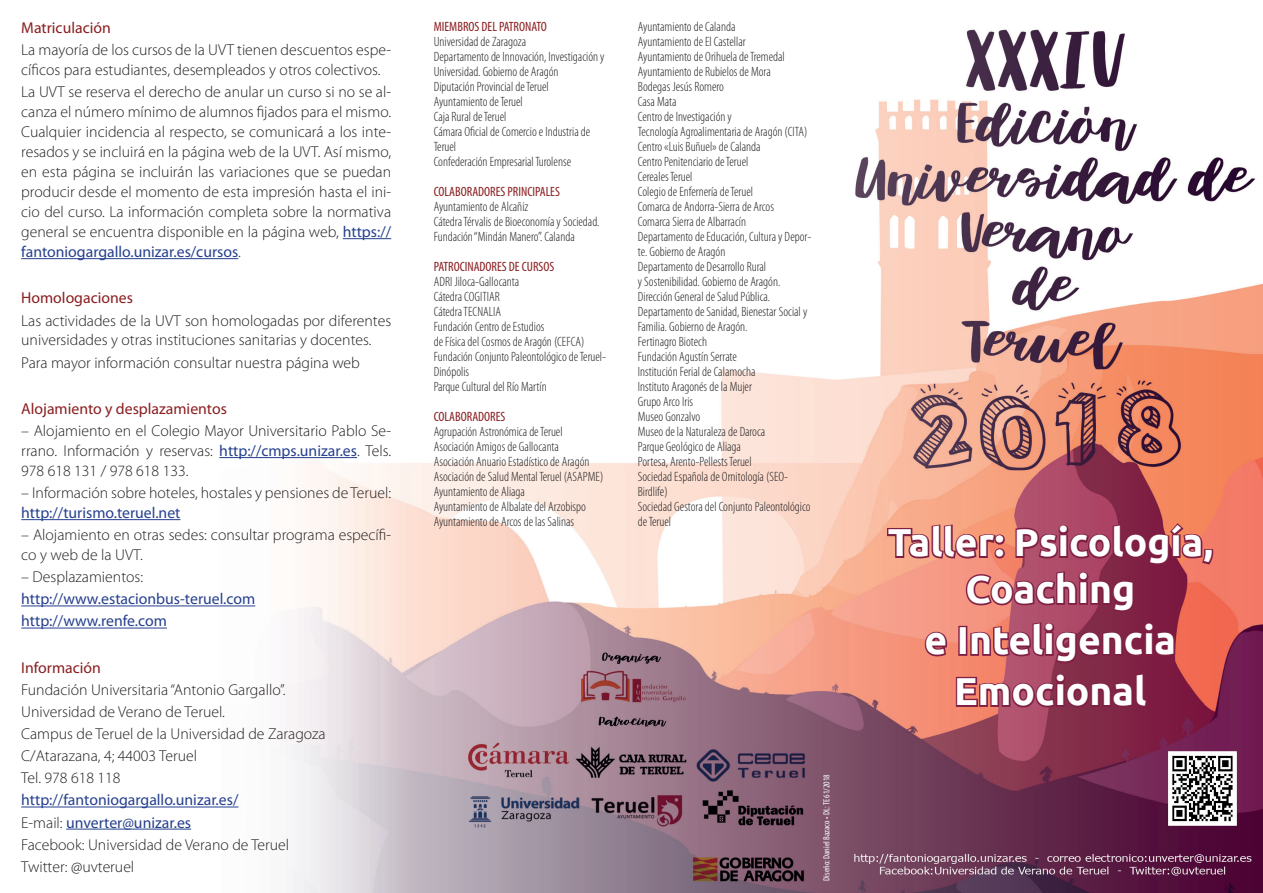
<style>
.page{position:relative;width:1263px;height:893px;background:#fff}
.page>*{position:absolute;margin:0;border:0;box-sizing:border-box;transform-origin:0 0}
.TITULO_DEL_CURSO_POR{font:700 39px/46.8px "Ubuntu";color:#fff;text-align:center}
.TEXTO{font:300 15.75px/20px "Myriad Pro";color:#231f20}
.TEXTO-2{font:15.75px "Myriad Pro";color:#253f8e}
.TITULETES{font:15.75px "Myriad Pro";color:#8a1d1f}
.patrocinadores{font:300 condensed 13.5px/15px "Myriad Pro";color:#231f20}
.PATROCINADORES-Apart{font:condensed 13.5px "Myriad Pro";color:#8a1d1f}
.t1{font:condensed 9px "Myriad Pro";color:#fff}
.s1{font-weight:400;color:#253f8e}
.s2{font-weight:300;color:#231f20}
</style>
<div class="page">
<img style="left:21px;top:29px;width:1242px;height:864px">
<hr style="left:343px;top:238px;width:48px;height:1px;background:#253f8e">
<hr style="left:21px;top:258px;width:217px;height:1px;background:#253f8e">
<hr style="left:219px;top:457px;width:138px;height:1px;background:#253f8e">
<hr style="left:21px;top:519px;width:159px;height:1px;background:#253f8e">
<hr style="left:21px;top:605px;width:234px;height:1px;background:#253f8e">
<hr style="left:21px;top:628px;width:146px;height:1px;background:#253f8e">
<hr style="left:21px;top:807px;width:217px;height:1px;background:#253f8e">
<hr style="left:66px;top:829px;width:125px;height:1px;background:#253f8e">
<svg style="left:885px;top:521px;width:330px;height:93px"></svg>
<svg style="left:923px;top:630px;width:25px;height:28px"></svg>
<div style="left:958px;top:626px;width:9px;height:30px;border:3px solid #7e1f43"></div>
<svg style="left:969px;top:621px;width:207px;height:44px"></svg>
<svg style="left:954px;top:672px;width:195px;height:38px"></svg>
<p class="TITULETES" style="left:21px;top:18px;width:91px">Matriculación</p>
<p class="TEXTO" style="left:21px;top:40px;width:371px">La mayoría de los cursos de la UVT tienen descuentos espe&shy;cíficos para estudiantes, desempleados y otros colectivos.</p>
<p class="TEXTO" style="left:21px;top:82px;width:371px;text-align:justify">La UVT se reserva el derecho de anular un curso si no se al&shy;canza el número mínimo de alumnos fijados para el mismo.<br>Cualquier incidencia al respecto, se comunicará a los inte&shy;resados y se incluirá en la página web de la UVT. Así mismo, en esta página se incluirán las variaciones que se puedan producir desde el momento de esta impresión hasta el ini&shy;cio del curso. La información completa sobre la normativa general se encuentra disponible en la página web, <span class="s1">https:// fantoniogargallo.unizar.es/cursos</span>.</p>
<p class="TITULETES" style="left:21px;top:288px;width:113px">Homologaciones</p>
<p class="TEXTO" style="left:21px;top:310px;width:371px">Las actividades de la UVT son homologadas por diferentes universidades y otras instituciones sanitarias y docentes.</p>
<p class="TEXTO" style="left:21px;top:352px;width:340px">Para mayor información consultar nuestra página web</p>
<p class="TITULETES" style="left:21px;top:399px;width:207px">Alojamiento y desplazamientos</p>
<p class="TEXTO" style="left:21px;top:421px;width:371px;text-align:justify">– Alojamiento en el Colegio Mayor Universitario Pablo Se&shy;rrano. Información y reservas: <span class="s1">http://cmps.unizar.es</span>. Tels.<br>978 618 131 / 978 618 133.</p>
<p class="TEXTO" style="left:21px;top:483px;width:371px">– Información sobre hoteles, hostales y pensiones de Teruel: <span class="s1">http://turismo.teruel.net</span></p>
<p class="TEXTO" style="left:21px;top:525px;width:371px">– Alojamiento en otras sedes: consultar programa específi&shy;co y web de la UVT.</p>
<p class="TEXTO" style="left:21px;top:567px;width:123px">– Desplazamientos:</p>
<p class="TEXTO-2" style="left:21px;top:589px;width:235px">http://www.estacionbus-teruel.com</p>
<p class="TEXTO-2" style="left:21px;top:611px;width:147px">http://www.renfe.com</p>
<p class="TITULETES" style="left:21px;top:658px;width:81px">Información</p>
<p class="TEXTO" style="left:21px;top:679px;width:266px">Fundación Universitaria “Antonio Gargallo”.</p>
<p class="TEXTO" style="left:21px;top:702px;width:205px">Universidad de Verano de Teruel.</p>
<p class="TEXTO" style="left:21px;top:724px;width:306px">Campus de Teruel de la Universidad de Zaragoza</p>
<p class="TEXTO" style="left:21px;top:746px;width:177px">C/Atarazana, 4; 44003 Teruel</p>
<p class="TEXTO" style="left:21px;top:768px;width:101px">Tel. 978 618 118</p>
<p class="TEXTO-2" style="left:21px;top:790px;width:219px">http://fantoniogargallo.unizar.es/</p>
<p class="TEXTO-2" style="left:21px;top:812px;width:171px"><span class="s2">E-mail:</span> unverter@unizar.es</p>
<p class="TEXTO" style="left:21px;top:834px;width:269px">Facebook: Universidad de Verano de Teruel</p>
<p class="TEXTO" style="left:21px;top:856px;width:115px">Twitter: @uvteruel</p>
<p class="PATROCINADORES-Apart" style="left:434px;top:19px;width:115px">MIEMBROS DEL PATRONATO</p>
<p class="patrocinadores" style="left:434px;top:34px;width:94px">Universidad de Zaragoza</p>
<p class="patrocinadores" style="left:434px;top:49px;width:172px">Departamento de Innovación, Investigación y<br>Universidad. Gobierno de Aragón</p>
<p class="patrocinadores" style="left:434px;top:79px;width:117px">Diputación Provincial de Teruel</p>
<p class="patrocinadores" style="left:434px;top:94px;width:91px">Ayuntamiento de Teruel</p>
<p class="patrocinadores" style="left:434px;top:109px;width:74px">Caja Rural de Teruel</p>
<p class="patrocinadores" style="left:434px;top:124px;width:158px">Cámara Oficial de Comercio e Industria de<br>Teruel</p>
<p class="patrocinadores" style="left:434px;top:154px;width:139px">Confederación Empresarial Turolense</p>
<p class="PATROCINADORES-Apart" style="left:434px;top:184px;width:128px">COLABORADORES PRINCIPALES</p>
<p class="patrocinadores" style="left:434px;top:199px;width:96px">Ayuntamiento de Alcañiz</p>
<p class="patrocinadores" style="left:434px;top:214px;width:167px">Cátedra Térvalis de Bioeconomía y Sociedad.</p>
<p class="patrocinadores" style="left:434px;top:229px;width:143px">Fundación “Mindán Manero”. Calanda</p>
<p class="PATROCINADORES-Apart" style="left:434px;top:259px;width:122px">PATROCINADORES DE CURSOS</p>
<p class="patrocinadores" style="left:434px;top:274px;width:87px">ADRI Jiloca-Gallocanta</p>
<p class="patrocinadores" style="left:434px;top:289px;width:68px">Cátedra COGITIAR</p>
<p class="patrocinadores" style="left:434px;top:304px;width:69px">Cátedra TECNALIA</p>
<p class="patrocinadores" style="left:434px;top:319px;width:112px">Fundación Centro de Estudios</p>
<p class="patrocinadores" style="left:434px;top:334px;width:152px">de Física del Cosmos de Aragón (CEFCA)</p>
<p class="patrocinadores" style="left:434px;top:349px;width:174px">Fundación Conjunto Paleontológico de Teruel-<br>Dinópolis</p>
<p class="patrocinadores" style="left:434px;top:379px;width:115px">Parque Cultural del Río Martín</p>
<p class="PATROCINADORES-Apart" style="left:434px;top:409px;width:73px">COLABORADORES</p>
<p class="patrocinadores" style="left:434px;top:424px;width:130px">Agrupación Astronómica de Teruel</p>
<p class="patrocinadores" style="left:434px;top:439px;width:127px">Asociación Amigos de Gallocanta</p>
<p class="patrocinadores" style="left:434px;top:454px;width:157px">Asociación Anuario Estadístico de Aragón</p>
<p class="patrocinadores" style="left:434px;top:469px;width:171px">Asociación de Salud Mental Teruel (ASAPME)</p>
<p class="patrocinadores" style="left:434px;top:484px;width:93px">Ayuntamiento de Aliaga</p>
<p class="patrocinadores" style="left:434px;top:499px;width:154px">Ayuntamiento de Albalate del Arzobispo</p>
<p class="patrocinadores" style="left:434px;top:514px;width:142px">Ayuntamiento de Arcos de las Salinas</p>
<p class="patrocinadores" style="left:638px;top:19px;width:99px">Ayuntamiento de Calanda</p>
<p class="patrocinadores" style="left:638px;top:34px;width:109px">Ayuntamiento de El Castellar</p>
<p class="patrocinadores" style="left:638px;top:49px;width:148px">Ayuntamiento de Orihuela de Tremedal</p>
<p class="patrocinadores" style="left:638px;top:64px;width:134px">Ayuntamiento de Rubielos de Mora</p>
<p class="patrocinadores" style="left:638px;top:79px;width:88px">Bodegas Jesús Romero</p>
<p class="patrocinadores" style="left:638px;top:94px;width:40px">Casa Mata</p>
<p class="patrocinadores" style="left:638px;top:109px;width:96px">Centro de Investigación y</p>
<p class="patrocinadores" style="left:638px;top:124px;width:171px">Tecnología Agroalimentaria de Aragón (CITA)</p>
<p class="patrocinadores" style="left:638px;top:139px;width:124px">Centro «Luis Buñuel» de Calanda</p>
<p class="patrocinadores" style="left:638px;top:154px;width:112px">Centro Penitenciario de Teruel</p>
<p class="patrocinadores" style="left:638px;top:169px;width:56px">Cereales Teruel</p>
<p class="patrocinadores" style="left:638px;top:184px;width:117px">Colegio de Enfernería de Teruel</p>
<p class="patrocinadores" style="left:638px;top:199px;width:138px">Comarca de Andorra-Sierra de Arcos</p>
<p class="patrocinadores" style="left:638px;top:214px;width:110px">Comarca Sierra de Albarracín</p>
<p class="patrocinadores" style="left:638px;top:229px;width:175px">Departamento de Educación, Cultura y Depor&shy;te. Gobierno de Aragón</p>
<p class="patrocinadores" style="left:638px;top:259px;width:130px">Departamento de Desarrollo Rural</p>
<p class="patrocinadores" style="left:638px;top:274px;width:144px">y Sostenibilidad. Gobierno de Aragón.</p>
<p class="patrocinadores" style="left:638px;top:289px;width:134px">Dirección General de Salud Pública.</p>
<p class="patrocinadores" style="left:638px;top:304px;width:171px">Departamento de Sanidad, Bienestar Social y<br>Familia. Gobierno de Aragón.</p>
<p class="patrocinadores" style="left:638px;top:334px;width:71px">Fertinagro Biotech</p>
<p class="patrocinadores" style="left:638px;top:349px;width:101px">Fundación Agustín Serrate</p>
<p class="patrocinadores" style="left:638px;top:364px;width:119px">Institución Ferial de Calamocha</p>
<p class="patrocinadores" style="left:638px;top:379px;width:116px">Instituto Aragonés de la Mujer</p>
<p class="patrocinadores" style="left:638px;top:394px;width:57px">Grupo Arco Iris</p>
<p class="patrocinadores" style="left:638px;top:409px;width:64px">Museo Gonzalvo</p>
<p class="patrocinadores" style="left:638px;top:424px;width:129px">Museo de la Naturaleza de Daroca</p>
<p class="patrocinadores" style="left:638px;top:439px;width:105px">Parque Geológico de Aliaga</p>
<p class="patrocinadores" style="left:638px;top:454px;width:115px">Portesa, Arento-Pellests Teruel</p>
<p class="patrocinadores" style="left:638px;top:469px;width:152px">Sociedad Española de Ornitología (SEO-<br>Birdlife)</p>
<p class="patrocinadores" style="left:638px;top:499px;width:174px">Sociedad Gestora del Conjunto Paleontológico de Teruel</p>
<p class="t1" style="left:821px;top:881px;width:108px;rotate:-90deg">Diseño: Daniel Bazaco • DL: TE 61/2018</p>
<p class="TITULO_DEL_CURSO_POR" style="left:888px;top:519px;width:327px">Taller: Psicología,<br>Coaching</p>
<p class="TITULO_DEL_CURSO_POR" style="left:924px;top:616px;width:253px">e Inteligencia</p>
<p class="TITULO_DEL_CURSO_POR" style="left:954px;top:667px;width:194px">Emocional</p>
</div>
